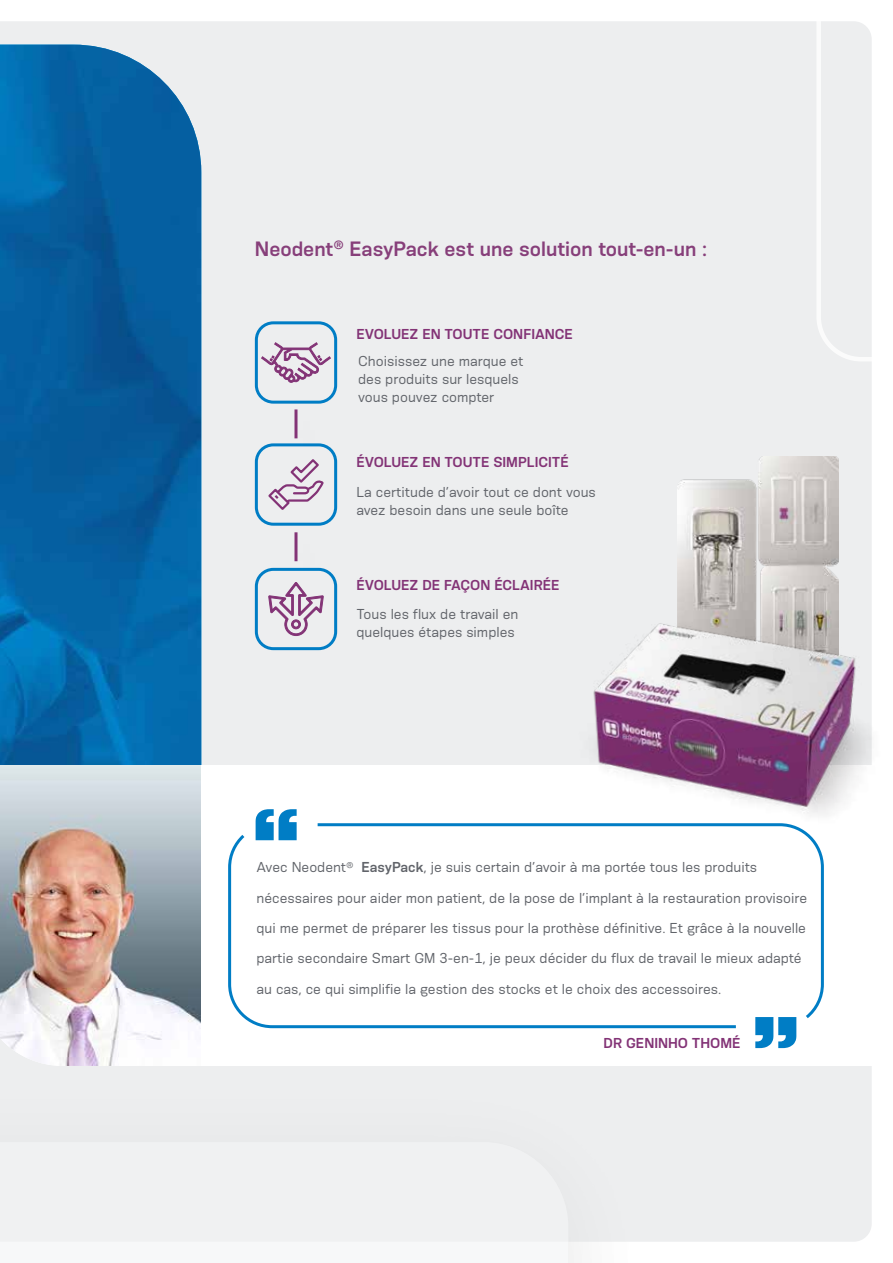
<style>
.page{position:relative;width:893px;height:1263px;background:#fff}
.page>*{position:absolute;margin:0;border:0;box-sizing:border-box;transform-origin:0 0}
.t1{font:600 19.5px "Konsens";color:#873f7a}
.t2{font:13.5px/18px "Konsens";color:#61646a}
.t3{font:600 13.5px "Konsens";color:#833376}
.s1{font-weight:600}
</style>
<div class="page">
<div style="left:0;top:21px;width:872px;height:1221px;background:#edeeef"></div>
<svg style="left:816px;top:21px;width:56px;height:340px;background:#eeeff0"></svg>
<div style="left:0;top:1056px;width:672px;height:207px;background:#f0f1f2"></div>
<img style="left:0;top:765px;width:201px;height:301px">
<svg style="left:0;top:45px;width:201px;height:720px;background:#0b64a3"></svg>
<div style="left:201px;top:765px;width:692px;height:301px;background:#fff"></div>
<img style="left:0;top:531px;width:82px;height:513px">
<div style="left:255px;top:443px;width:82px;height:83px;border:3px solid #007dc5;border-radius:17px"></div>
<svg style="left:266px;top:489px;width:59px;height:14px"></svg>
<svg style="left:256px;top:809px;width:41px;height:23px"></svg>
<svg style="left:755px;top:1021px;width:41px;height:27px"></svg>
<svg style="left:317px;top:823px;width:507px;height:198px"></svg>
<svg style="left:228px;top:832px;width:511px;height:197px"></svg>
<img style="left:678px;top:457px;width:160px;height:58px">
<img style="left:449px;top:515px;width:423px;height:399px">
<div style="left:255px;top:568px;width:82px;height:82px;border:3px solid #007dc5;border-radius:17px"></div>
<svg style="left:268px;top:612px;width:56px;height:24px"></svg>
<div style="left:255px;top:321px;width:82px;height:83px;border:3px solid #007dc5;border-radius:17px"></div>
<svg style="left:261px;top:342px;width:70px;height:38px;background:#ceb9cc"></svg>
<div style="left:256px;top:380px;width:102px;height:109px;background:#000;opacity:.15"></div>
<hr style="left:294px;top:409px;width:3px;height:29px;background:#833376">
<div style="left:256px;top:503px;width:102px;height:109px;background:#000;opacity:.15"></div>
<hr style="left:294px;top:532px;width:3px;height:29px;background:#833376">
<h1 class="t1" style="left:255px;top:236px;width:454px">Neodent<sup>®</sup> EasyPack est une solution tout-en-un :</h1>
<p class="t3" style="left:356px;top:326px;width:218px">EVOLUEZ EN TOUTE CONFIANCE</p>
<p class="t2" style="left:358px;top:351px;width:167px">Choisissez une marque et des produits sur lesquels vous pouvez compter</p>
<p class="t3" style="left:356px;top:454px;width:214px">ÉVOLUEZ EN TOUTE SIMPLICITÉ</p>
<p class="t2" style="left:356px;top:483px;width:241px">La certitude d’avoir tout ce dont vous avez besoin dans une seule boîte</p>
<p class="t3" style="left:356px;top:576px;width:205px">ÉVOLUEZ DE FAÇON ÉCLAIRÉE</p>
<p class="t2" style="left:356px;top:605px;width:164px">Tous les flux de travail en quelques étapes simples</p>
<p class="t2" style="left:256px;top:858px;width:502px">Avec Neodent<sup>®</sup> <span class="s1">EasyPack</span>, je suis certain d’avoir à ma portée tous les produits</p>
<p class="t2" style="left:256px;top:888px;width:552px">nécessaires pour aider mon patient, de la pose de l’implant à la restauration provisoire</p>
<p class="t2" style="left:256px;top:919px;width:551px">qui me permet de préparer les tissus pour la prothèse définitive. Et grâce à la nouvelle</p>
<p class="t2" style="left:256px;top:949px;width:547px">partie secondaire Smart GM 3-en-1, je peux décider du flux de travail le mieux adapté</p>
<p class="t2" style="left:256px;top:979px;width:466px">au cas, ce qui simplifie la gestion des stocks et le choix des accessoires.</p>
<p class="t3" style="left:604px;top:1034px;width:139px">DR GENINHO THOMÉ</p>
</div>
